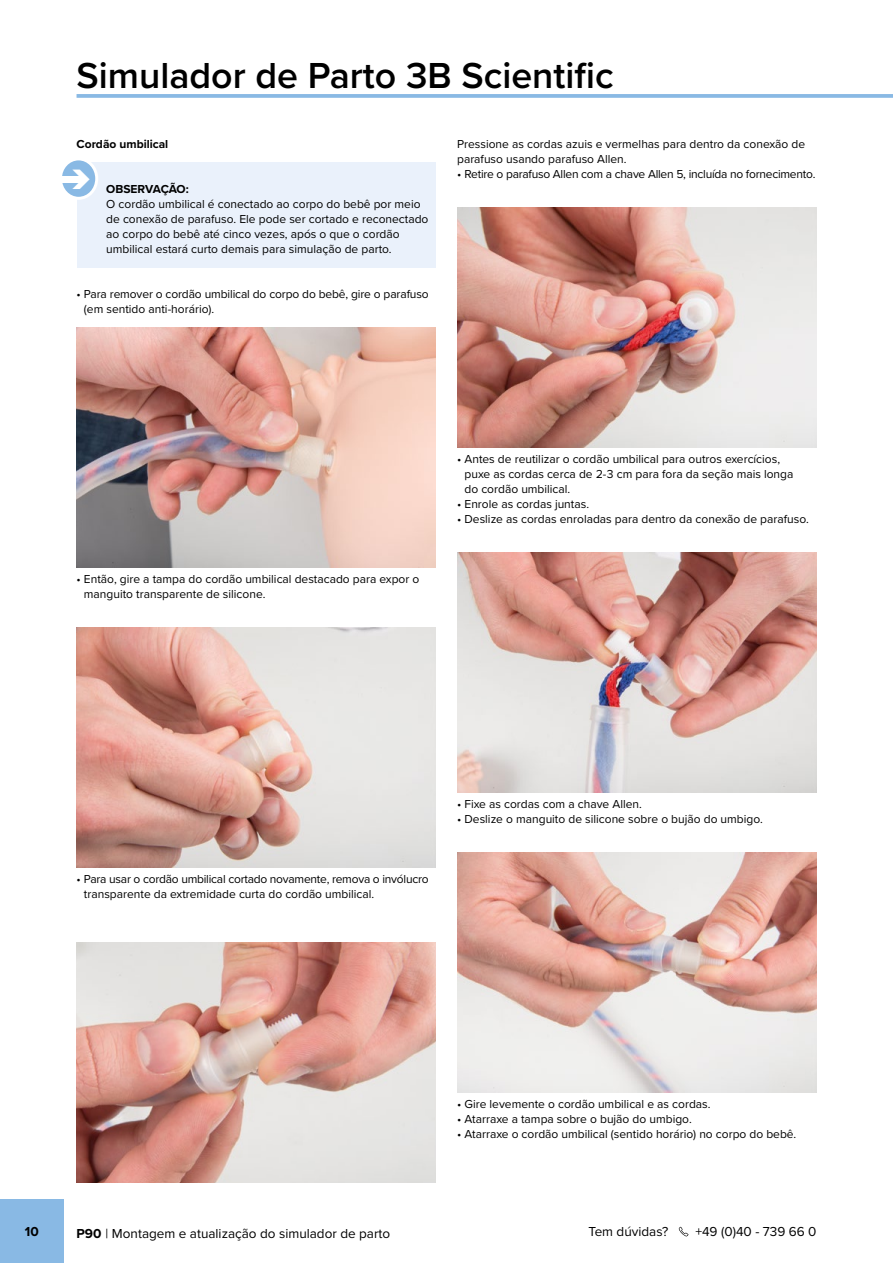
<style>
.page{position:relative;width:893px;height:1263px;background:#fff}
.page>*{position:absolute;margin:0;border:0;box-sizing:border-box;transform-origin:0 0}
.t1{font:600 37.5px "Proxima Nova";color:#000}
.t2{font:13.5px "Proxima Nova";color:#000}
.t3{font:700 13.5px "Proxima Nova";color:#000}
.t4{font:12px/15px "Proxima Nova";color:#000}
.t5{font:12px/15px "Proxima Nova";letter-spacing:-.02em;color:#000}
.t6{font:700 12px "Proxima Nova";color:#000}
.s1{font-weight:700}
</style>
<div class="page">
<svg style="left:77px;top:94px;width:816px;height:4px;background:#90bde5"></svg>
<div style="left:0;top:1199px;width:64px;height:64px;background:#89b9e4"></div>
<img style="left:77px;top:327px;width:359px;height:240px">
<img style="left:77px;top:628px;width:359px;height:239px">
<img style="left:77px;top:943px;width:359px;height:239px">
<img style="left:457px;top:208px;width:359px;height:239px">
<img style="left:457px;top:553px;width:359px;height:239px">
<img style="left:457px;top:853px;width:359px;height:239px">
<div style="left:77px;top:163px;width:358px;height:105px;background:#eaf1fb"></div>
<svg style="left:60px;top:159px;width:37px;height:39px"></svg>
<div style="left:59px;top:157px;width:39px;height:43px;border:3px solid #fff;border-radius:50%"></div>
<div style="left:55px;top:176px;width:28px;height:6px;background:#fff"></div>
<svg style="left:679px;top:1227px;width:9px;height:9px"></svg>
<svg style="left:65px;top:169px;width:25px;height:20px"></svg>
<h1 class="t1" style="left:77px;top:48px;width:539px">Simulador de Parto 3B Scientific</h1>
<p class="t6" style="left:77px;top:135px;width:93px">Cordão umbilical</p>
<p class="t6" style="left:106px;top:180px;width:84px">OBSERVAÇÃO:</p>
<p class="t4" style="left:106px;top:195px;width:324px">O cordão umbilical é conectado ao corpo do bebê por meio de conexão de parafuso. Ele pode ser cortado e reconectado ao corpo do bebê até cinco vezes, após o que o cordão umbilical estará curto demais para simulação de parto.</p>
<p class="t4" style="left:84px;top:285px;width:346px;text-indent:-7px">• Para remover o cordão umbilical do corpo do bebê, gire o parafuso (em sentido anti-horário).</p>
<p class="t4" style="left:457px;top:135px;width:349px">Pressione as cordas azuis e vermelhas para dentro da conexão de parafuso usando parafuso Allen.</p>
<p class="t5" style="left:457px;top:165px;width:360px">• Retire o parafuso Allen com a chave Allen 5, incluída no fornecimento.</p>
<p class="t4" style="left:84px;top:570px;width:337px;text-indent:-7px">• Então, gire a tampa do cordão umbilical destacado para expor o manguito transparente de silicone.</p>
<p class="t4" style="left:464px;top:450px;width:330px;text-indent:-7px">• Antes de reutilizar o cordão umbilical para outros exercícios, puxe as cordas cerca de 2-3 cm para fora da seção mais longa do cordão umbilical.</p>
<p class="t4" style="left:457px;top:495px;width:133px">• Enrole as cordas juntas.</p>
<p class="t4" style="left:457px;top:510px;width:353px">• Deslize as cordas enroladas para dentro da conexão de parafuso.</p>
<p class="t5" style="left:84px;top:870px;width:346px;text-indent:-7px">• Para usar o cordão umbilical cortado novamente, remova o invólucro transparente da extremidade curta do cordão umbilical.</p>
<p class="t4" style="left:457px;top:795px;width:186px">• Fixe as cordas com a chave Allen.</p>
<p class="t4" style="left:457px;top:810px;width:307px">• Deslize o manguito de silicone sobre o bujão do umbigo.</p>
<p class="t4" style="left:457px;top:1095px;width:255px">• Gire levemente o cordão umbilical e as cordas.</p>
<p class="t4" style="left:457px;top:1110px;width:236px">• Atarraxe a tampa sobre o bujão do umbigo.</p>
<p class="t4" style="left:457px;top:1125px;width:341px">• Atarraxe o cordão umbilical (sentido horário) no corpo do bebê.</p>
<p class="t3" style="left:25px;top:1222px;width:15px">10</p>
<p class="t2" style="left:77px;top:1223px;width:315px"><span class="s1">P90</span> | Montagem e atualização do simulador de parto</p>
<p class="t2" style="left:588px;top:1222px;width:81px">Tem dúvidas?</p>
<p class="t2" style="left:695px;top:1222px;width:123px">+49 (0)40 - 739 66 0</p>
</div>
